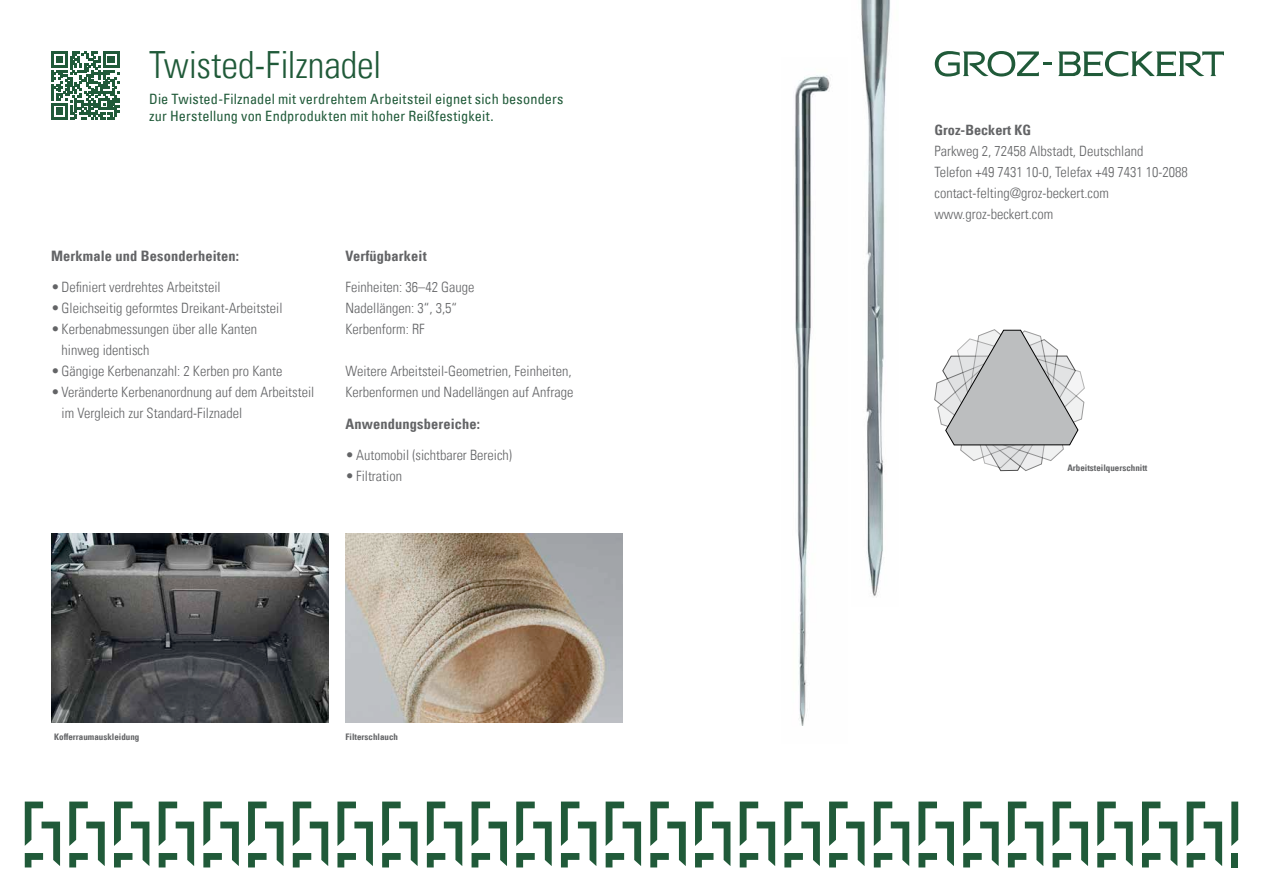
<style>
.page{position:relative;width:1263px;height:893px;background:#fff}
.page>*{position:absolute;margin:0;border:0;box-sizing:border-box;transform-origin:0 0}
.t1{font:37.5px "Univers Com 47 Light Cond";letter-spacing:-.005em;color:#205a39}
.t2{font:14.4px "Univers Com 67 Bold Cond";letter-spacing:.01em;color:#636466}
.t3{font:14.25px/21px "Univers Com 47 Light Cond";color:#636466}
.t4{font:condensed 14.25px/17.1px "Univers Com 57";letter-spacing:.01em;color:#205a39}
.t5{font:14.25px "Univers Com 67 Bold Cond";color:#636466}
.t6{font:9px "Univers Com 67 Bold Cond";color:#636466}
</style>
<div class="page">
<svg style="left:1058px;top:51px;width:166px;height:26px"></svg>
<svg style="left:935px;top:51px;width:117px;height:26px"></svg>
<svg style="left:25px;top:801px;width:35px;height:66px"></svg>
<svg style="left:69px;top:801px;width:36px;height:66px"></svg>
<svg style="left:114px;top:801px;width:35px;height:66px"></svg>
<svg style="left:159px;top:801px;width:35px;height:66px"></svg>
<svg style="left:203px;top:801px;width:36px;height:66px"></svg>
<svg style="left:248px;top:801px;width:36px;height:66px"></svg>
<svg style="left:293px;top:801px;width:35px;height:66px"></svg>
<svg style="left:337px;top:801px;width:36px;height:66px"></svg>
<svg style="left:382px;top:801px;width:36px;height:66px"></svg>
<svg style="left:427px;top:801px;width:35px;height:66px"></svg>
<svg style="left:471px;top:801px;width:36px;height:66px"></svg>
<svg style="left:516px;top:801px;width:36px;height:66px"></svg>
<svg style="left:561px;top:801px;width:35px;height:66px"></svg>
<svg style="left:606px;top:801px;width:35px;height:66px"></svg>
<svg style="left:650px;top:801px;width:36px;height:66px"></svg>
<svg style="left:695px;top:801px;width:35px;height:66px"></svg>
<svg style="left:740px;top:801px;width:35px;height:66px"></svg>
<svg style="left:784px;top:801px;width:36px;height:66px"></svg>
<svg style="left:829px;top:801px;width:35px;height:66px"></svg>
<svg style="left:874px;top:801px;width:35px;height:66px"></svg>
<svg style="left:918px;top:801px;width:36px;height:66px"></svg>
<svg style="left:963px;top:801px;width:36px;height:66px"></svg>
<svg style="left:1008px;top:801px;width:35px;height:66px"></svg>
<svg style="left:1052px;top:801px;width:36px;height:66px"></svg>
<svg style="left:1097px;top:801px;width:36px;height:66px"></svg>
<svg style="left:1142px;top:801px;width:35px;height:66px"></svg>
<svg style="left:1187px;top:801px;width:35px;height:66px"></svg>
<svg style="left:1231px;top:801px;width:7px;height:45px"></svg>
<div style="left:1231px;top:853px;width:7px;height:14px;background:#205a39"></div>
<svg style="left:51px;top:51px;width:68px;height:68px"></svg>
<img style="left:345px;top:534px;width:278px;height:189px">
<svg style="left:934px;top:329px;width:151px;height:142px"></svg>
<img style="left:795px;top:75px;width:36px;height:651px">
<img style="left:860px;top:0;width:30px;height:597px">
<img style="left:51px;top:534px;width:277px;height:189px">
<h1 class="t1" style="left:149px;top:42px;width:234px">Twisted-Filznadel</h1>
<p class="t4" style="left:149px;top:90px;width:416px">Die Twisted-Filznadel mit verdrehtem Arbeitsteil eignet sich besonders zur Herstellung von Endprodukten mit hoher Reißfestigkeit.</p>
<p class="t2" style="left:51px;top:247px;width:189px">Merkmale und Besonderheiten:</p>
<p class="t3" style="left:51px;top:277px;width:171px">•Definiert verdrehtes Arbeitsteil</p>
<p class="t3" style="left:51px;top:298px;width:233px">•Gleichseitig geformtes Dreikant-Arbeitsteil</p>
<p class="t3" style="left:62px;top:319px;width:197px;text-indent:-11px">•Kerbenabmessungen über alle Kanten hinweg identisch</p>
<p class="t3" style="left:51px;top:361px;width:233px">•Gängige Kerbenanzahl: 2 Kerben pro Kante</p>
<p class="t3" style="left:62px;top:382px;width:254px;text-indent:-11px">•Veränderte Kerbenanordnung auf dem Arbeitsteil im Vergleich zur Standard-Filznadel</p>
<p class="t2" style="left:345px;top:247px;width:83px">Verfügbarkeit</p>
<p class="t3" style="left:345px;top:277px;width:130px">Feinheiten: 36–42 Gauge<br>Nadellängen: 3“, 3,5“<br>Kerbenform: RF</p>
<p class="t3" style="left:345px;top:361px;width:229px">Weitere Arbeitsteil-Geometrien, Feinheiten,<br>Kerbenformen und Nadellängen auf Anfrage</p>
<p class="t2" style="left:345px;top:415px;width:136px">Anwendungsbereiche:</p>
<p class="t3" style="left:345px;top:445px;width:168px">•Automobil (sichtbarer Bereich)</p>
<p class="t3" style="left:345px;top:466px;width:58px">•Filtration</p>
<p class="t6" style="left:54px;top:731px;width:87px">Kofferraumauskleidung</p>
<p class="t6" style="left:345px;top:731px;width:54px">Filterschlauch</p>
<p class="t5" style="left:934px;top:121px;width:98px">Groz-Beckert KG</p>
<p class="t3" style="left:934px;top:140px;width:255px">Parkweg 2, 72458 Albstadt, Deutschland<br>Telefon +49 7431 10-0, Telefax +49 7431 10-2088 contact-felting@groz-beckert.com www.groz-beckert.com</p>
<p class="t6" style="left:1067px;top:462px;width:82px">Arbeitsteilquerschnitt</p>
</div>
